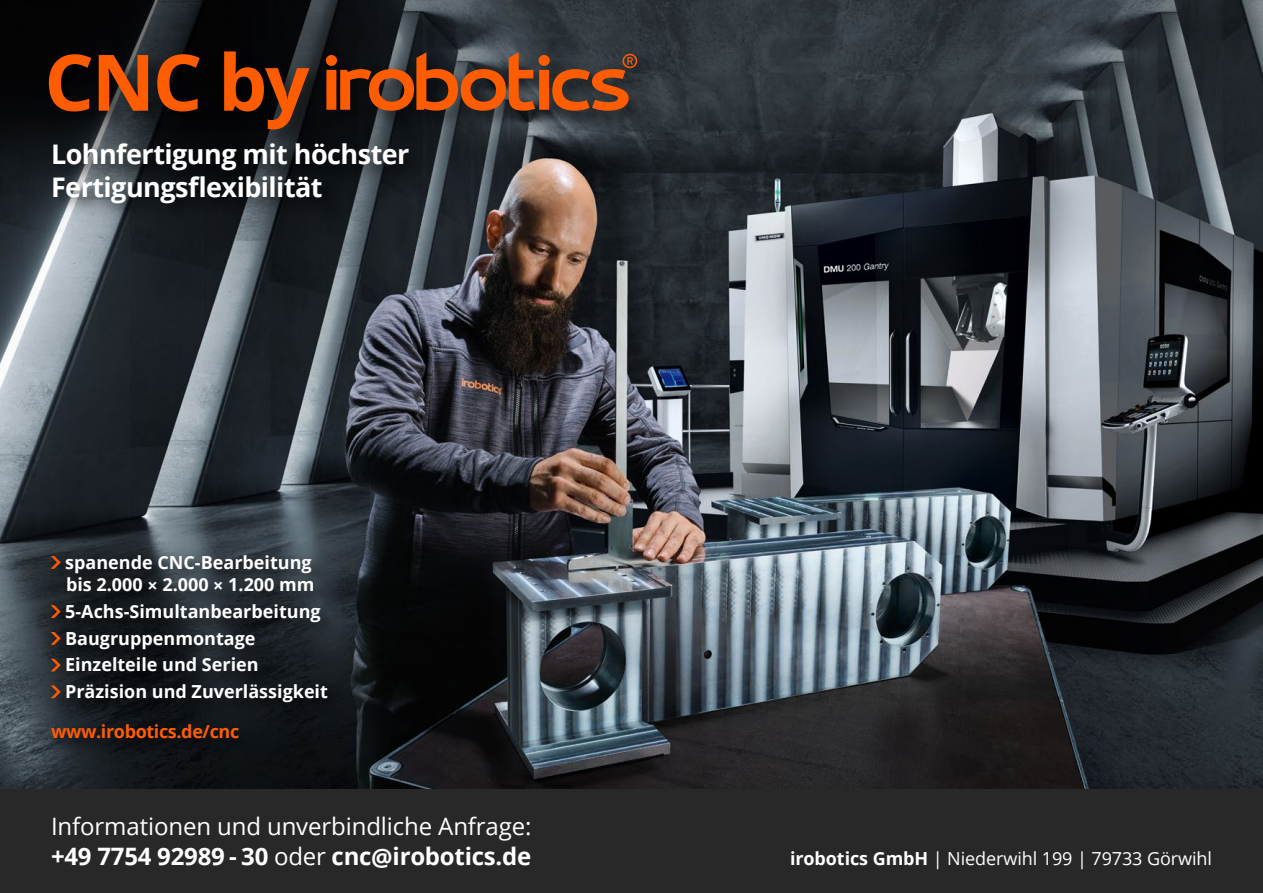
<style>
.page{position:relative;width:1263px;height:893px;background:#fff}
.page>*{position:absolute;margin:0;border:0;box-sizing:border-box;transform-origin:0 0}
.t1{font:700 78px "Open Sans";color:#ff5c00}
.t2{font:700 27px/32.4px "Open Sans";letter-spacing:-.02em;color:#fff}
.Spanne{font:24px "Open Sans";letter-spacing:-.005em;color:#fff}
.Spanne-2{font:700 24px "Open Sans";letter-spacing:-.01em;color:#fff}
.t3{font:700 18px/22.5px "Open Sans";color:#fff}
.Spanne-3{font:18px "Open Sans";letter-spacing:-.005em;color:#fff}
.t4{font:700 18px "Open Sans";letter-spacing:-.02em;color:#ff5c00}
.s1{font-weight:400}
.s2{font-weight:700}
</style>
<div class="page">
<div style="left:0;top:789px;width:1263px;height:104px;background:#282828"></div>
<img style="left:0;top:0;width:1263px;height:789px">
<div style="left:45px;top:47px;width:612px;height:102px;background:#000;opacity:.4"></div>
<svg style="left:326px;top:52px;width:311px;height:59px;background:#7e411f"></svg>
<div style="left:48px;top:551px;width:298px;height:205px;background:#000;opacity:.4"></div>
<svg style="left:50px;top:556px;width:11px;height:13px"></svg>
<svg style="left:50px;top:605px;width:11px;height:13px"></svg>
<svg style="left:50px;top:632px;width:11px;height:13px"></svg>
<svg style="left:50px;top:658px;width:11px;height:14px"></svg>
<svg style="left:50px;top:685px;width:11px;height:13px"></svg>
<div style="left:49px;top:140px;width:379px;height:82px;background:#000;opacity:.4"></div>
<p class="t1" style="left:44px;top:27px;width:267px">CNC by</p>
<p class="t2" style="left:51px;top:137px;width:360px">Lohnfertigung mit höchster<br>Fertigungsflexibilität</p>
<p class="t3" style="left:65px;top:550px;width:251px">spanende CNC-Bearbeitung bis 2.000 × 2.000 × 1.200 mm</p>
<p class="t3" style="left:65px;top:600px;width:257px">5-Achs-Simultanbearbeitung</p>
<p class="t3" style="left:65px;top:626px;width:192px">Baugruppenmontage</p>
<p class="t3" style="left:65px;top:653px;width:195px">Einzelteile und Serien</p>
<p class="t3" style="left:65px;top:680px;width:264px">Präzision und Zuverlässigkeit</p>
<p class="t4" style="left:51px;top:718px;width:190px">www.irobotics.de/cnc</p>
<p class="Spanne" style="left:51px;top:810px;width:482px">Informationen und unverbindliche Anfrage:</p>
<p class="Spanne-2" style="left:51px;top:839px;width:482px">+49 7754 92989 - 30 <span class="s1">oder</span> cnc@irobotics.de</p>
<p class="Spanne-3" style="left:790px;top:846px;width:423px"><span class="s2">irobotics GmbH</span> | Niederwihl 199 | 79733 Görwihl</p>
</div>
